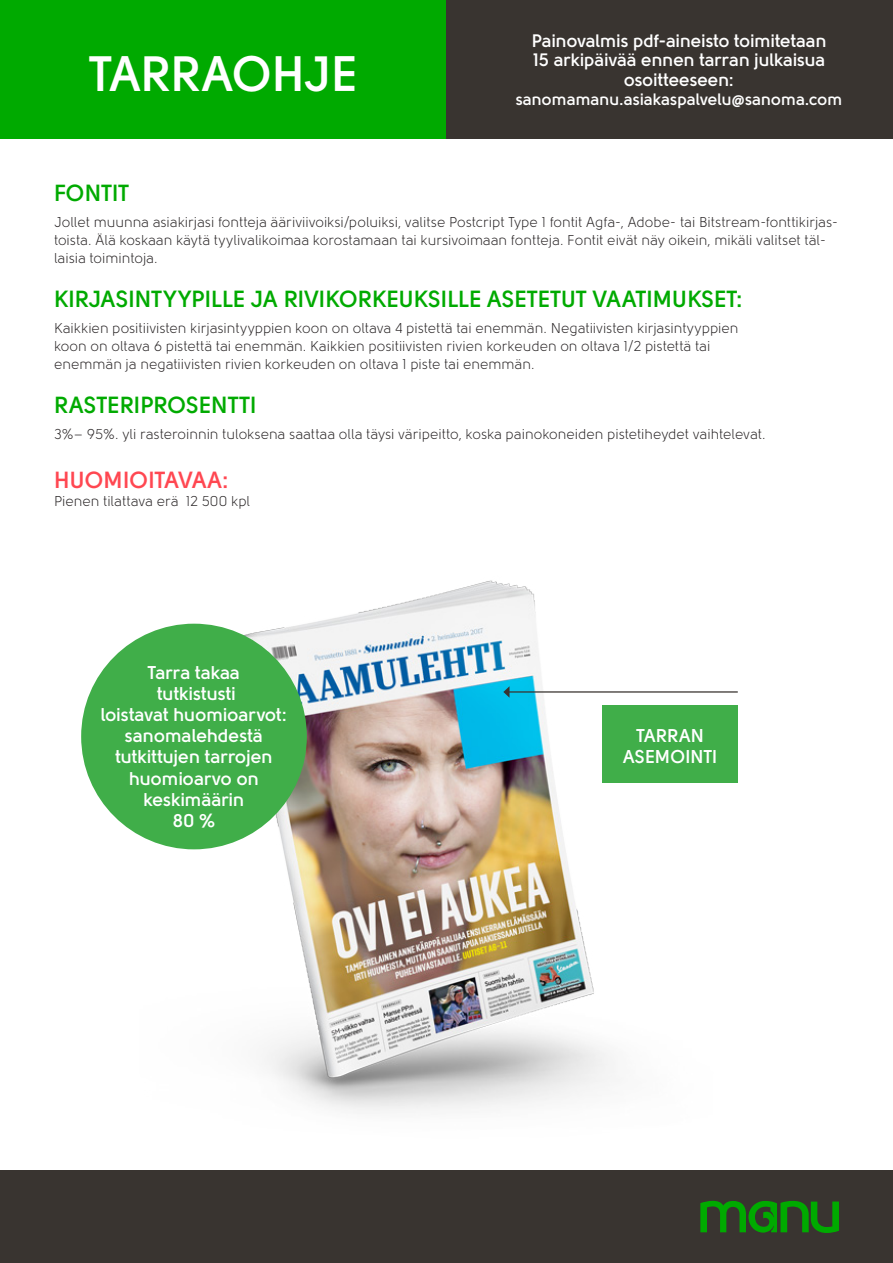
<style>
.page{position:relative;width:893px;height:1263px;background:#fff}
.page>*{position:absolute;margin:0;border:0;box-sizing:border-box;transform-origin:0 0}
.t1{font:700 49.5px "Solomon";letter-spacing:-.005em;color:#fff}
.leipis{font:700 23.25px "Solomon";color:#0a0}
.leipis-2{font:700 23.25px "Solomon";color:#ff4751}
.leipis-3{font:700 18.45px/21px "Solomon";color:#fff;text-align:center}
.t2{font:700 18px/19.5px "Solomon";letter-spacing:-.005em;color:#fff;text-align:center}
.t3{font:700 16.5px "Solomon";color:#fff}
.leipis-4{font:14.25px/18px "Solomon";color:#231f20}
</style>
<div class="page">
<div style="left:0;top:0;width:446px;height:138px;background:#0a0"></div>
<div style="left:446px;top:0;width:447px;height:138px;background:#393430"></div>
<div style="left:0;top:1170px;width:893px;height:93px;background:#393430"></div>
<svg style="left:700px;top:1201px;width:139px;height:32px"></svg>
<div style="left:603px;top:705px;width:135px;height:78px;background:#40ae49"></div>
<img style="left:120px;top:580px;width:495px;height:531px">
<div style="left:81px;top:624px;width:226px;height:225px;background:#40ae49;border-radius:50%"></div>
<hr style="left:509px;top:691px;width:229px;height:2px;background:#393430">
<svg style="left:503px;top:686px;width:6px;height:12px"></svg>
<p class="t1" style="left:90px;top:45px;width:269px">TARRAOHJE</p>
<p class="t2" style="left:532px;top:31px;width:296px">Painovalmis pdf-aineisto toimitetaan<br>15 arkipäivää ennen tarran julkaisua osoitteeseen:</p>
<p class="t3" style="left:516px;top:90px;width:328px">sanomamanu.asiakaspalvelu@sanoma.com</p>
<p class="leipis" style="left:54px;top:179px;width:77px">FONTIT</p>
<p class="leipis-4" style="left:54px;top:213px;width:786px">Jollet muunna asiakirjasi fontteja ääriviivoiksi/poluiksi, valitse Postcript Type 1 fontit Agfa-, Adobe- tai Bitstream-fonttikirjas&shy;toista. Älä koskaan käytä tyylivalikoimaa korostamaan tai kursivoimaan fontteja. Fontit eivät näy oikein, mikäli valitset täl&shy;laisia toimintoja.</p>
<p class="leipis" style="left:54px;top:285px;width:690px">KIRJASINTYYPILLE JA RIVIKORKEUKSILLE ASETETUT VAATIMUKSET:</p>
<p class="leipis-4" style="left:54px;top:319px;width:686px">Kaikkien positiivisten kirjasintyyppien koon on oltava 4 pistettä tai enemmän. Negatiivisten kirjasintyyppien koon on oltava 6 pistettä tai enemmän. Kaikkien positiivisten rivien korkeuden on oltava 1/2 pistettä tai enemmän ja negatiivisten rivien korkeuden on oltava 1 piste tai enemmän.</p>
<p class="leipis" style="left:54px;top:391px;width:204px">RASTERIPROSENTTI</p>
<p class="leipis-4" style="left:54px;top:425px;width:713px">3%– 95%. yli rasteroinnin tuloksena saattaa olla täysi väripeitto, koska painokoneiden pistetiheydet vaihtelevat.</p>
<p class="leipis-2" style="left:54px;top:466px;width:177px">HUOMIOITAVAA:</p>
<p class="leipis-4" style="left:54px;top:492px;width:198px">Pienen tilattava erä 12 500 kpl</p>
<p class="leipis-3" style="left:101px;top:662px;width:188px">Tarra takaa<br>tutkistusti<br>loistavat huomioarvot: sanomalehdestä tutkittujen tarrojen huomioarvo on keskimäärin<br>80 %</p>
<p class="leipis-3" style="left:636px;top:725px;width:69px">TARRAN</p>
<p class="leipis-3" style="left:623px;top:746px;width:96px">ASEMOINTI</p>
</div>
